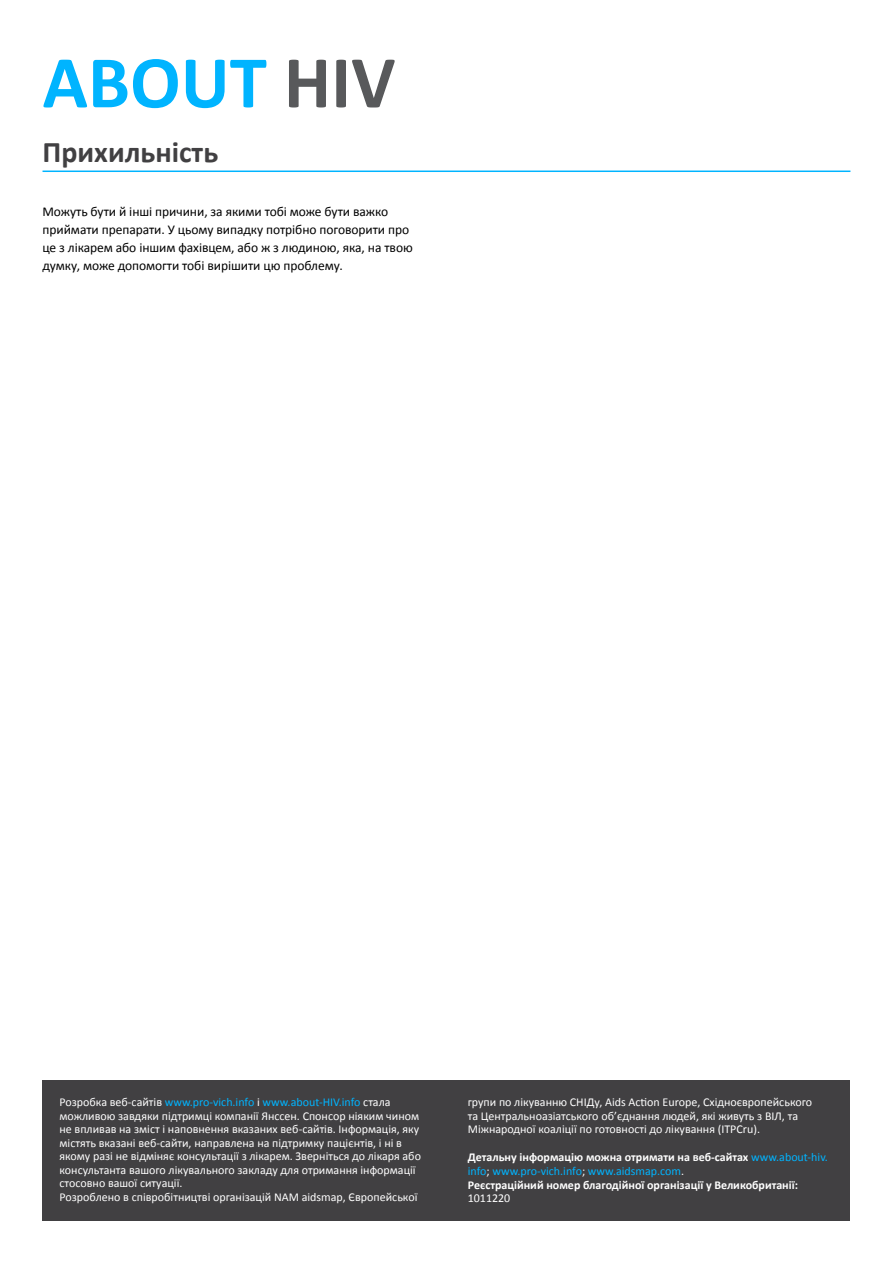
<style>
.page{position:relative;width:893px;height:1263px;background:#fff}
.page>*{position:absolute;margin:0;border:0;box-sizing:border-box;transform-origin:0 0}
.t1{font:700 75px "Calibri";color:#00b4ff}
.t2{font:700 30px "Calibri";color:#414042}
.t3{font:13.5px/18px "Calibri";letter-spacing:-.005em;color:#000}
.t4{font:12px/13.5px "Calibri";color:#fff}
.t5{font:700 12px/13.8px "Calibri";color:#fff}
.s1{color:#58595b}
.s2{color:#00b4ff}
.s3{font-weight:400;color:#00b4ff}
.s4{font-weight:400}
</style>
<div class="page">
<div style="left:43px;top:1080px;width:807px;height:140px;background:#414042"></div>
<hr style="left:43px;top:171px;width:807px;height:1px;background:#00b4ff">
<h1 class="t1" style="left:43px;top:34px;width:354px">ABOUT <span class="s1">HIV</span></h1>
<h2 class="t2" style="left:43px;top:133px;width:177px">Прихильність</h2>
<p class="t3" style="left:43px;top:203px;width:372px">Можуть бути й інші причини, за якими тобі може бути важко приймати препарати. У цьому випадку потрібно поговорити про це з лікарем або іншим фахівцем, або ж з людиною, яка, на твою думку, може допомогти тобі вирішити цю проблему.</p>
<p class="t4" style="left:60px;top:1095px;width:363px">Розробка веб-сайтів <span class="s2">www.pro-vich.info</span> і <span class="s2">www.about-HIV.info</span> стала можливою завдяки підтримці компанії Янссен. Спонсор ніяким чином не впливав на зміст і наповнення вказаних веб-сайтів. Інформація, яку містять вказані веб-сайти, направлена на підтримку пацієнтів, і ні в якому разі не відміняє консультації з лікарем. Зверніться до лікаря або консультанта вашого лікувального закладу для отримання інформації стосовно вашої ситуації.<br>Розроблено в співробітництві організацій NAM aidsmap, Європейської</p>
<p class="t4" style="left:468px;top:1095px;width:346px">групи по лікуванню СНІДу, Aids Action Europe, Східноєвропейського та Центральноазіатського об’єднання людей, які живуть з ВІЛ, та<br>Міжнародної коаліції по готовності до лікування (ITPCru).</p>
<p class="t5" style="left:468px;top:1150px;width:362px">Детальну інформацію можна отримати на веб-сайтах <span class="s3">www.about-hiv. info</span><span class="s4">;</span> <span class="s3">www.pro-vich.info</span><span class="s4">;</span> <span class="s3">www.aidsmap.com</span><span class="s4">.<br></span>Реєстраційний номер благодійної організації у Великобританії:</p>
<p class="t4" style="left:468px;top:1191px;width:44px">1011220</p>
</div>
